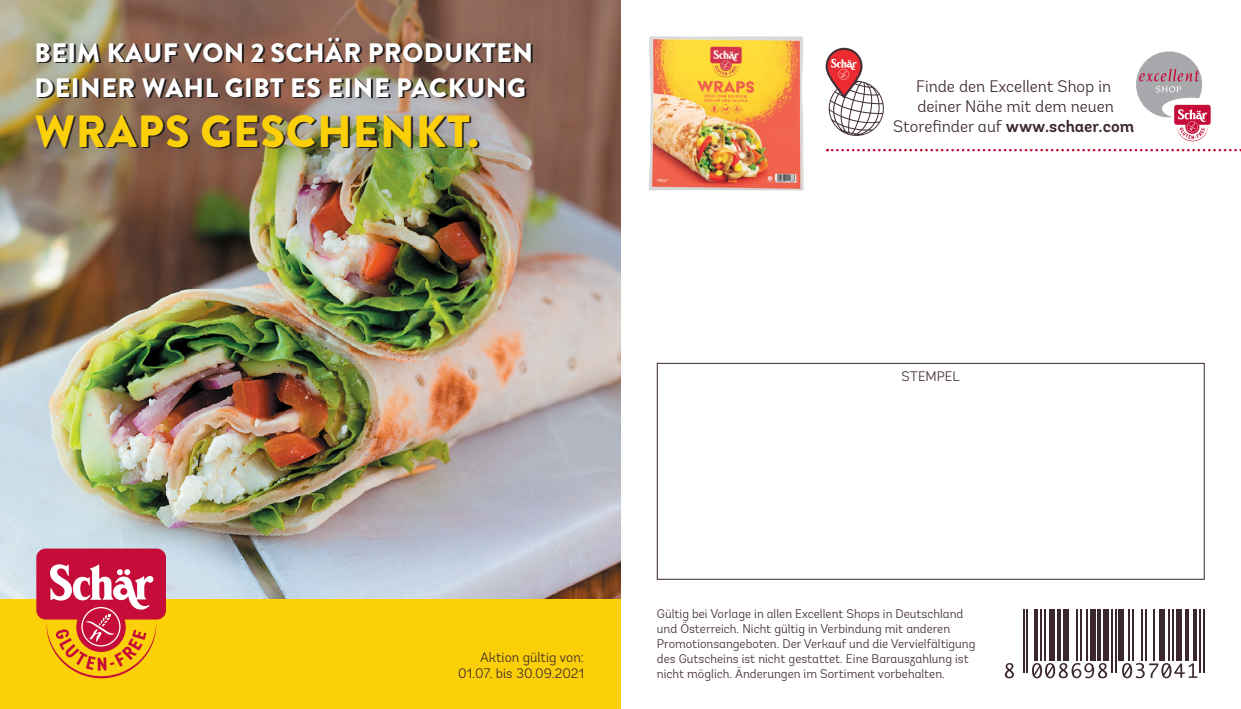
<style>
.page{position:relative;width:1241px;height:709px;background:#fff}
.page>*{position:absolute;margin:0;border:0;box-sizing:border-box;transform-origin:0 0}
.t1{font:900 45px "Brandon Grotesque";letter-spacing:.02em;color:#fcd008}
.t2{font:900 26.75px/35.2px "Brandon Grotesque";letter-spacing:.02em;color:#fff}
.t3{font:300 16.75px/20px "Andes";color:#3b272e;text-align:center}
.t4{font:300 13.75px/16.5px "Andes";color:#3b272e;text-align:right}
.t5{font:300 12.5px/15px "Andes";color:#3b272e}
.s1{font-weight:600}
</style>
<div class="page">
<img style="left:0;top:326px;width:620px;height:273px">
<div style="left:0;top:599px;width:620px;height:110px;background:#fcd008"></div>
<img style="left:0;top:0;width:620px;height:326px">
<svg style="left:36px;top:548px;width:130px;height:130px"></svg>
<div style="left:657px;top:363px;width:547px;height:216px;border:1px solid #3b272e"></div>
<svg style="left:826px;top:149px;width:415px;height:2px"></svg>
<div style="left:23px;top:23px;width:525px;height:141px;background:#3b272e;opacity:.35"></div>
<svg style="left:825px;top:48px;width:59px;height:88px"></svg>
<svg style="left:1136px;top:51px;width:74px;height:90px"></svg>
<img style="left:649px;top:36px;width:155px;height:155px">
<svg style="left:1032px;top:663px;width:74px;height:15px"></svg>
<svg style="left:1122px;top:663px;width:75px;height:15px"></svg>
<svg style="left:1004px;top:663px;width:9px;height:15px"></svg>
<hr style="left:1022px;top:609px;width:2px;height:63px;background:#3b272e">
<hr style="left:1026px;top:609px;width:1px;height:63px;background:#3b272e">
<hr style="left:1034px;top:609px;width:3px;height:52px;background:#3b272e">
<hr style="left:1039px;top:609px;width:2px;height:52px;background:#3b272e">
<hr style="left:1043px;top:609px;width:2px;height:52px;background:#3b272e">
<div style="left:1049px;top:609px;width:5px;height:52px;background:#3b272e"></div>
<hr style="left:1057px;top:609px;width:3px;height:52px;background:#3b272e">
<div style="left:1062px;top:609px;width:6px;height:52px;background:#3b272e"></div>
<hr style="left:1076px;top:609px;width:1px;height:52px;background:#3b272e">
<hr style="left:1080px;top:609px;width:1px;height:52px;background:#3b272e">
<hr style="left:1085px;top:609px;width:2px;height:52px;background:#3b272e">
<div style="left:1089px;top:609px;width:5px;height:52px;background:#3b272e"></div>
<hr style="left:1097px;top:609px;width:3px;height:52px;background:#3b272e">
<div style="left:1103px;top:609px;width:5px;height:52px;background:#3b272e"></div>
<hr style="left:1110px;top:609px;width:2px;height:63px;background:#3b272e">
<hr style="left:1114px;top:609px;width:2px;height:63px;background:#3b272e">
<div style="left:1118px;top:609px;width:5px;height:52px;background:#3b272e"></div>
<hr style="left:1128px;top:609px;width:1px;height:52px;background:#3b272e">
<hr style="left:1131px;top:609px;width:2px;height:52px;background:#3b272e">
<hr style="left:1141px;top:609px;width:1px;height:52px;background:#3b272e">
<hr style="left:1145px;top:609px;width:1px;height:52px;background:#3b272e">
<hr style="left:1152px;top:609px;width:2px;height:52px;background:#3b272e">
<div style="left:1158px;top:609px;width:5px;height:52px;background:#3b272e"></div>
<hr style="left:1168px;top:609px;width:1px;height:52px;background:#3b272e">
<hr style="left:1172px;top:609px;width:1px;height:52px;background:#3b272e">
<div style="left:1175px;top:609px;width:6px;height:52px;background:#3b272e"></div>
<hr style="left:1185px;top:609px;width:3px;height:52px;background:#3b272e">
<hr style="left:1193px;top:609px;width:3px;height:52px;background:#3b272e">
<hr style="left:1198px;top:609px;width:2px;height:63px;background:#3b272e">
<hr style="left:1202px;top:609px;width:2px;height:63px;background:#3b272e">
<h2 class="t2" style="left:35px;top:35px;width:500px">BEIM KAUF VON 2 SCHÄR PRODUKTEN<br>DEINER WAHL GIBT ES EINE PACKUNG</h2>
<h1 class="t1" style="left:35px;top:99px;width:445px">WRAPS GESCHENKT.</h1>
<h3 class="t3" style="left:893px;top:76px;width:242px">Finde den Excellent Shop in deiner Nähe mit dem neuen<br>Storefinder auf <span class="s1">www.schaer.com</span></h3>
<p class="t4" style="left:901px;top:368px;width:60px">STEMPEL</p>
<p class="t4" style="left:458px;top:648px;width:127px">Aktion gültig von:<br>01.07. bis 30.09.2021</p>
<p class="t5" style="left:657px;top:606px;width:320px">Gültig bei Vorlage in allen Excellent Shops in Deutschland und Österreich. Nicht gültig in Verbindung mit anderen Promotionsangeboten. Der Verkauf und die Vervielfältigung des Gutscheins ist nicht gestattet. Eine Barauszahlung ist nicht möglich. Änderungen im Sortiment vorbehalten.</p>
</div>
